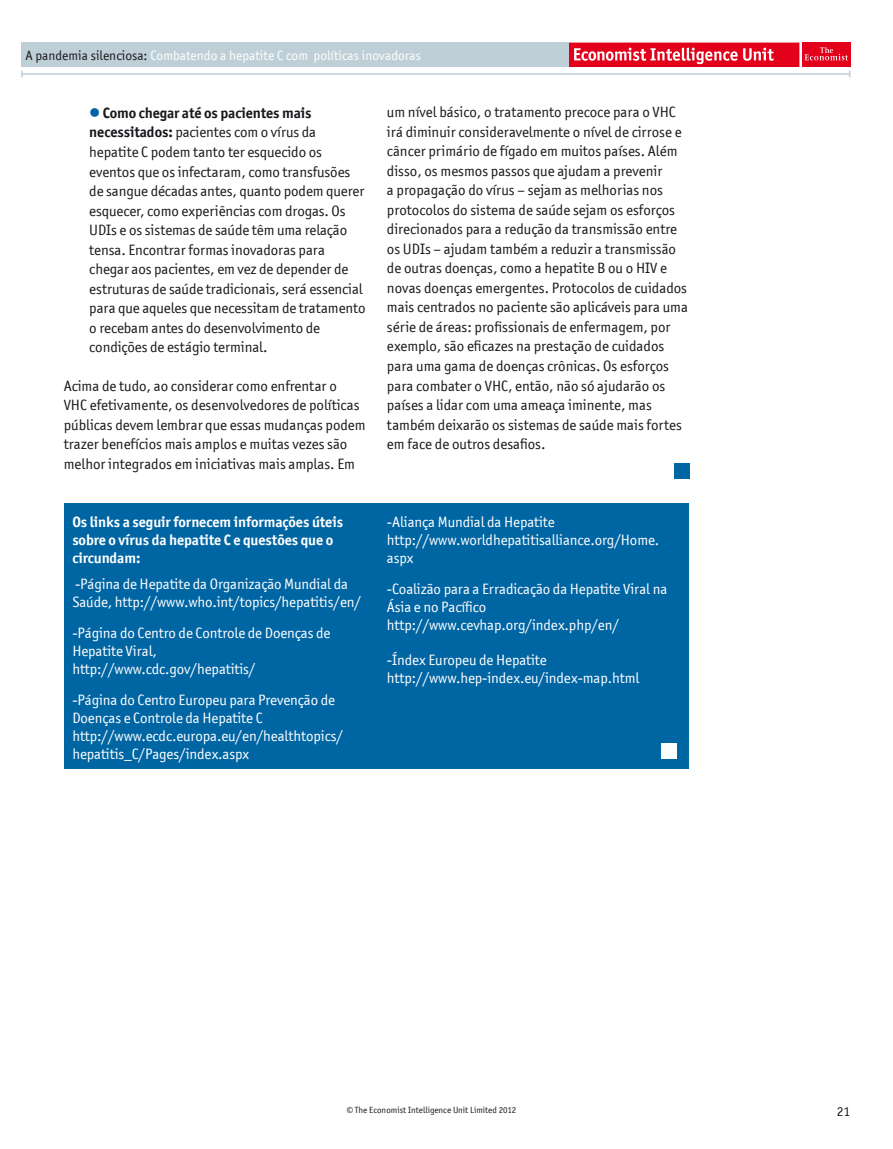
<style>
.page{position:relative;width:893px;height:1149px;background:#fff}
.page>*{position:absolute;margin:0;border:0;box-sizing:border-box;transform-origin:0 0}
.t1{font:15px/19.5px "Officina San ITC";color:#1a171c}
.t2{font:15px/18px "Officina San ITC";letter-spacing:-.005em;color:#fff}
.t3{font:700 15px/18px "Officina San ITC";letter-spacing:-.005em;color:#fff}
.t4{font:13.5px "Officina San ITC";color:#fff}
.t5{font:13.5px "Officina San ITC";color:#1a171c}
.t6{font:9px "Officina San ITC";color:#1a171c}
.s1{color:#1a171c}
.s2{color:#0065a3}
.s3{font-weight:700}
</style>
<div class="page">
<hr style="left:22px;top:73px;width:828px;height:2px;background:#bfcfd8">
<div style="left:802px;top:43px;width:48px;height:24px;background:#e2001a"></div>
<svg style="left:805px;top:47px;width:43px;height:13px"></svg>
<div style="left:568px;top:43px;width:231px;height:24px;background:#e2001a"></div>
<svg style="left:574px;top:48px;width:200px;height:16px"></svg>
<div style="left:21px;top:43px;width:548px;height:24px;background:#bfcfd8"></div>
<div style="left:674px;top:463px;width:15px;height:15px;background:#0065a3"></div>
<div style="left:374px;top:503px;width:315px;height:265px;background:#0065a3"></div>
<div style="left:64px;top:503px;width:310px;height:265px;background:#0065a3"></div>
<div style="left:662px;top:742px;width:15px;height:15px;background:#fff"></div>
<p class="t4" style="left:26px;top:47px;width:397px"><span class="s1">A pandemia silenciosa:</span> Combatendo a hepatite C com políticas inovadoras</p>
<p class="t1" style="left:89px;top:103px;width:278px"><span class="s2">●</span> <span class="s3">Como chegar até os pacientes mais necessitados:</span> pacientes com o vírus da hepatite C podem tanto ter esquecido os eventos que os infectaram, como transfusões de sangue décadas antes, quanto podem querer esquecer, como experiências com drogas. Os UDIs e os sistemas de saúde têm uma relação tensa. Encontrar formas inovadoras para chegar aos pacientes, em vez de depender de estruturas de saúde tradicionais, será essencial para que aqueles que necessitam de tratamento o recebam antes do desenvolvimento de condições de estágio terminal.</p>
<p class="t1" style="left:64px;top:376px;width:303px">Acima de tudo, ao considerar como enfrentar o<br>VHC efetivamente, os desenvolvedores de políticas públicas devem lembrar que essas mudanças podem trazer benefícios mais amplos e muitas vezes são melhor integrados em iniciativas mais amplas. Em</p>
<p class="t3" style="left:72px;top:512px;width:272px">Os links a seguir fornecem informações úteis sobre o vírus da hepatite C e questões que o circundam:</p>
<p class="t2" style="left:72px;top:575px;width:290px">-Página de Hepatite da Organização Mundial da<br>Saúde, http://www.who.int/topics/hepatitis/en/</p>
<p class="t2" style="left:72px;top:624px;width:260px">-Página do Centro de Controle de Doenças de<br>Hepatite Viral, http://www.cdc.gov/hepatitis/</p>
<p class="t2" style="left:72px;top:690px;width:272px">-Página do Centro Europeu para Prevenção de Doenças e Controle da Hepatite C http://www.ecdc.europa.eu/en/healthtopics/ hepatitis_C/Pages/index.aspx</p>
<p class="t1" style="left:387px;top:102px;width:303px">um nível básico, o tratamento precoce para o VHC irá diminuir consideravelmente o nível de cirrose e câncer primário de fígado em muitos países. Além disso, os mesmos passos que ajudam a prevenir<br>a propagação do vírus – sejam as melhorias nos protocolos do sistema de saúde sejam os esforços direcionados para a redução da transmissão entre os UDIs – ajudam também a reduzir a transmissão de outras doenças, como a hepatite B ou o HIV e novas doenças emergentes. Protocolos de cuidados mais centrados no paciente são aplicáveis para uma série de áreas: profissionais de enfermagem, por exemplo, são eficazes na prestação de cuidados para uma gama de doenças crônicas. Os esforços para combater o VHC, então, não só ajudarão os países a lidar com uma ameaça iminente, mas também deixarão os sistemas de saúde mais fortes em face de outros desafios.</p>
<p class="t2" style="left:387px;top:512px;width:274px">-Aliança Mundial da Hepatite http://www.worldhepatitisalliance.org/Home. aspx</p>
<p class="t2" style="left:387px;top:579px;width:282px">-Coalizão para a Erradicação da Hepatite Viral na<br>Ásia e no Pacífico http://www.cevhap.org/index.php/en/</p>
<p class="t2" style="left:387px;top:650px;width:254px">-Índex Europeu de Hepatite http://www.hep-index.eu/index-map.html</p>
<p class="t6" style="left:347px;top:1104px;width:171px">© The Economist Intelligence Unit Limited 2012</p>
<p class="t5" style="left:837px;top:1103px;width:15px">21</p>
</div>
